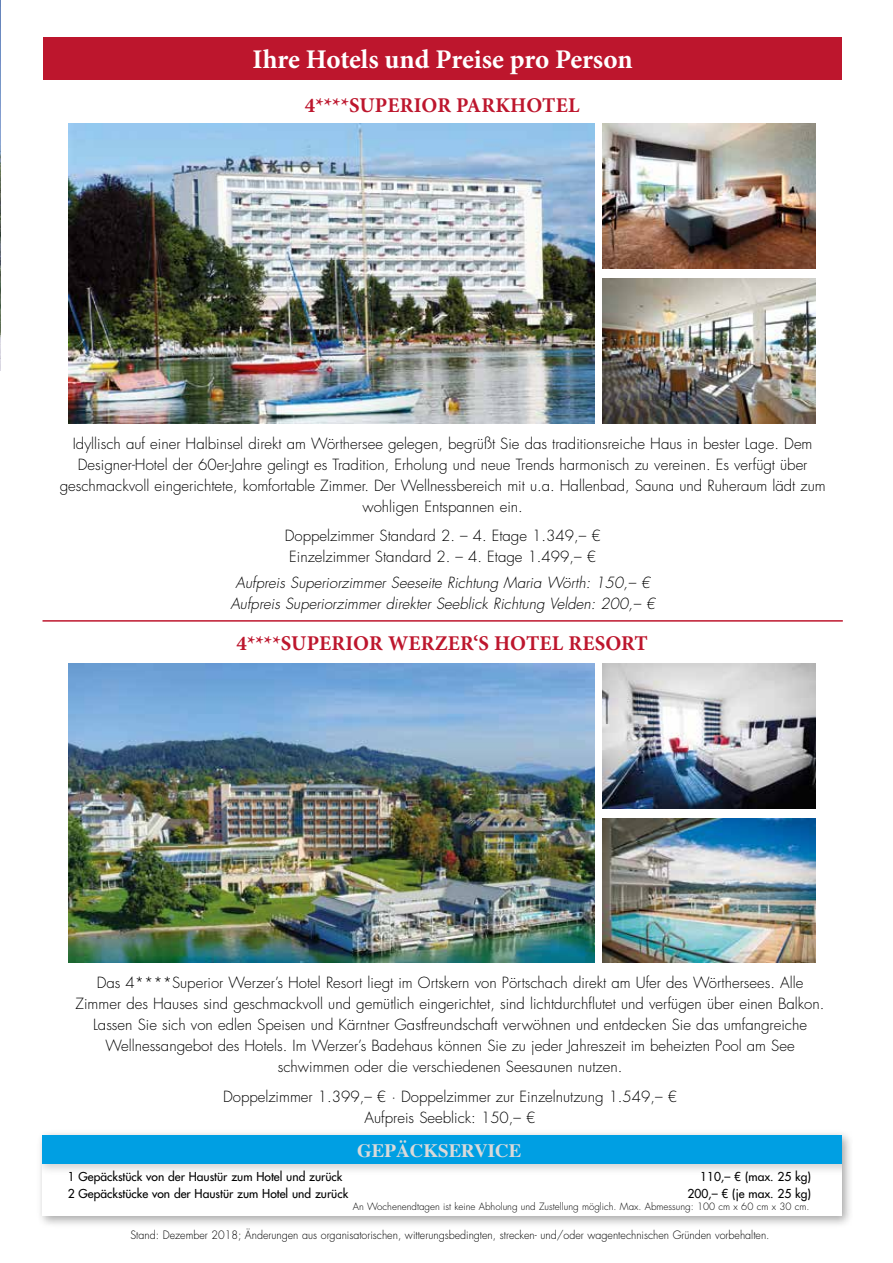
<style>
.page{position:relative;width:893px;height:1263px;background:#fff}
.page>*{position:absolute;margin:0;border:0;box-sizing:border-box;transform-origin:0 0}
.t1{font:700 27px "Minion Pro";letter-spacing:-.005em;color:#fff}
.t2{font:700 21px "Minion Pro";letter-spacing:.01em;color:#bd162d}
.t3{font:700 18.9px "Times";color:#dadada}
.t4{font:300 15px/21px "Futura Std";color:#000;text-align:center}
.t5{font:italic 300 15px/21px "Futura Std";color:#000;text-align:center}
.t6{font:500 12px "Futura Std";color:#000}
.t7{font:300 11.25px "Futura Std";color:#000;scale:.95 1}
.t8{font:300 9.75px "Futura Std";color:#000}
</style>
<div class="page">
<img style="left:0;top:0;width:1px;height:370px">
<hr style="left:43px;top:620px;width:800px;height:2px;background:#bd162d">
<img style="left:69px;top:124px;width:525px;height:299px">
<img style="left:603px;top:278px;width:213px;height:145px">
<img style="left:603px;top:124px;width:213px;height:144px">
<img style="left:69px;top:664px;width:525px;height:299px">
<img style="left:603px;top:818px;width:213px;height:145px">
<img style="left:603px;top:664px;width:213px;height:144px">
<div style="left:43px;top:37px;width:799px;height:42px;background:#bd162d"></div>
<div style="left:36px;top:1129px;width:818px;height:100px;background:#000;opacity:.35"></div>
<div style="left:43px;top:1135px;width:799px;height:81px;background:#fff"></div>
<div style="left:43px;top:1135px;width:799px;height:41px;background:#000;opacity:.2"></div>
<div style="left:43px;top:1135px;width:799px;height:29px;background:#009fe3"></div>
<h1 class="t1" style="left:252px;top:40px;width:382px">Ihre Hotels und Preise pro Person</h1>
<h2 class="t2" style="left:305px;top:91px;width:276px">4****SUPERIOR PARKHOTEL</h2>
<p class="t4" style="left:60px;top:433px;width:767px">Idyllisch auf einer Halbinsel direkt am Wörthersee gelegen, begrüßt Sie das traditionsreiche Haus in bester Lage. Dem Designer-Hotel der 60er-Jahre gelingt es Tradition, Erholung und neue Trends harmonisch zu vereinen. Es verfügt über geschmackvoll eingerichtete, komfortable Zimmer. Der Wellnessbereich mit u.a. Hallenbad, Sauna und Ruheraum lädt zum wohligen Entspannen ein.</p>
<p class="t4" style="left:285px;top:526px;width:317px">Doppelzimmer Standard 2. – 4. Etage 1.349,– €<br>Einzelzimmer Standard 2. – 4. Etage 1.499,– €</p>
<p class="t5" style="left:230px;top:572px;width:426px">Aufpreis Superiorzimmer Seeseite Richtung Maria Wörth: 150,– €<br>Aufpreis Superiorzimmer direkter Seeblick Richtung Velden: 200,– €</p>
<h2 class="t2" style="left:237px;top:629px;width:413px">4****SUPERIOR WERZER‘S HOTEL RESORT</h2>
<p class="t4" style="left:76px;top:972px;width:750px">Das 4****Superior Werzer’s Hotel Resort liegt im Ortskern von Pörtschach direkt am Ufer des Wörthersees. Alle Zimmer des Hauses sind geschmackvoll und gemütlich eingerichtet, sind lichtdurchflutet und verfügen über einen Balkon.<br>Lassen Sie sich von edlen Speisen und Kärntner Gastfreundschaft verwöhnen und entdecken Sie das umfangreiche Wellnessangebot des Hotels. Im Werzer’s Badehaus können Sie zu jeder Jahreszeit im beheizten Pool am See schwimmen oder die verschiedenen Seesaunen nutzen.</p>
<p class="t4" style="left:223px;top:1086px;width:456px">Doppelzimmer 1.399,– € · Doppelzimmer zur Einzelnutzung 1.549,– €<br>Aufpreis Seeblick: 150,– €</p>
<p class="t3" style="left:357px;top:1133px;width:166px">GEPÄCKSERVICE</p>
<p class="t6" style="left:68px;top:1169px;width:276px">1 Gepäckstück von der Haustür zum Hotel und zurück</p>
<p class="t6" style="left:700px;top:1169px;width:112px">110,– € (max. 25 kg)</p>
<p class="t6" style="left:68px;top:1186px;width:282px">2 Gepäckstücke von der Haustür zum Hotel und zurück</p>
<p class="t6" style="left:687px;top:1186px;width:125px">200,– € (je max. 25 kg)</p>
<p class="t8" style="left:353px;top:1200px;width:458px">An Wochenendtagen ist keine Abholung und Zustellung möglich. Max. Abmessung: 100 cm x 60 cm x 30 cm.</p>
<p class="t7" style="left:130px;top:1228px;width:674px">Stand: Dezember 2018; Änderungen aus organisatorischen, witterungsbedingten, strecken- und/oder wagentechnischen Gründen vorbehalten.</p>
</div>
